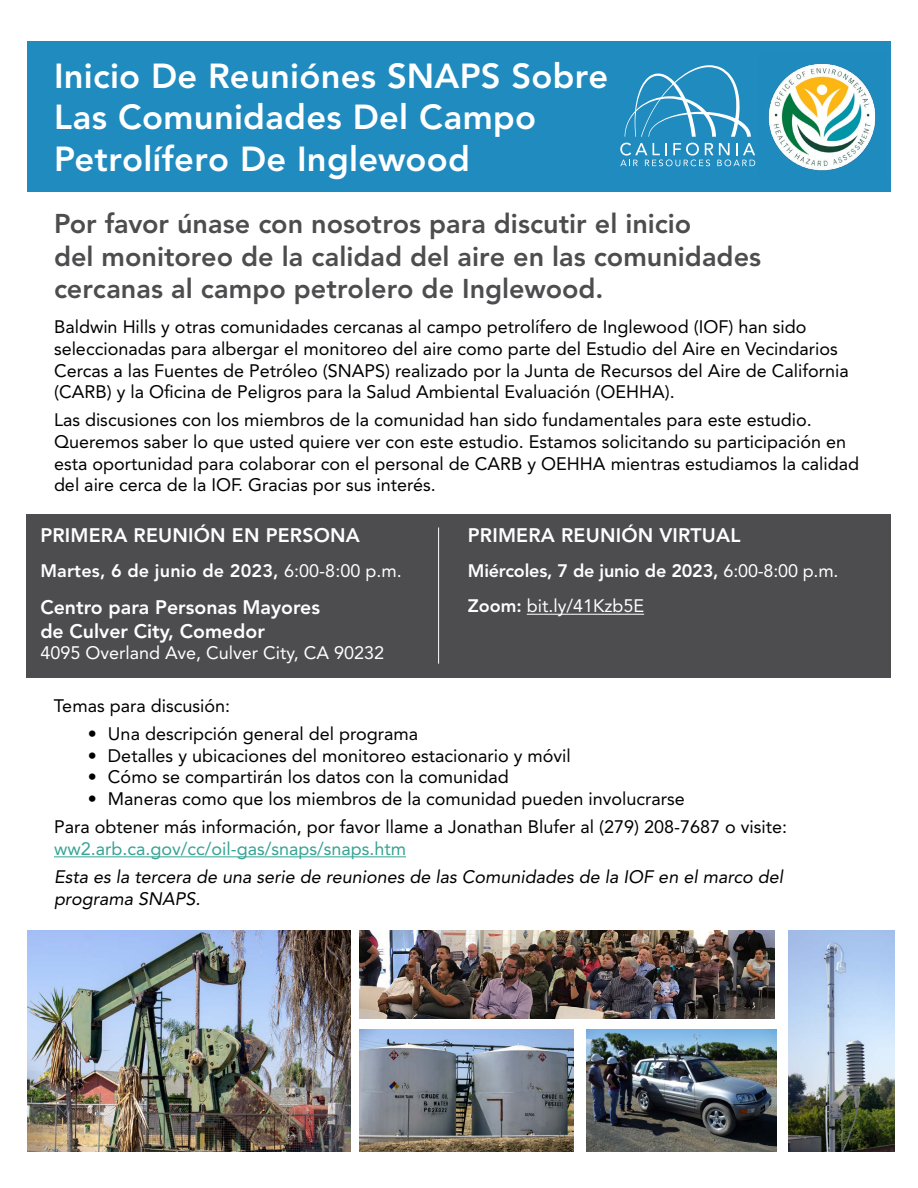
<style>
.page{position:relative;width:918px;height:1188px;background:#fff}
.page>*{position:absolute;margin:0;border:0;box-sizing:border-box;transform-origin:0 0}
.Header_1{font:800 34.5px/41.4px "Avenir LT Std";letter-spacing:.01em;color:#fff}
.Header_2{font:800 27px/32.4px "Avenir LT Std";color:#4d4d4f}
.Box_Text{font:800 19.5px/23.4px "Avenir LT Std";color:#fff}
.Header_3{font:800 19.5px "Avenir LT Std";letter-spacing:.01em;color:#fff}
.t1{font:18px/21.6px "Avenir LT Std";color:#000}
.t2{font:italic 18px/21.6px "Avenir LT Std";color:#000}
.Header_3-2{font:800 18px "Avenir LT Std";letter-spacing:-.01em;color:#fff}
.Header_3-3{font:800 18px "Avenir LT Std";letter-spacing:.01em;color:#fff}
.Box_Text_Espanol{font:18px "Avenir LT Std";color:#fff}
.Box_Text-2{font:18px "Avenir LT Std";color:#fff}
.s1{font-weight:400}
.s2{font-weight:800}
.s3{color:#36a393}
</style>
<div class="page">
<div style="left:27px;top:514px;width:864px;height:164px;background:#4d4d4f"></div>
<div style="left:27px;top:41px;width:864px;height:150px;background:#1f8bbf"></div>
<svg style="left:620px;top:143px;width:135px;height:23px"></svg>
<svg style="left:625px;top:65px;width:126px;height:72px"></svg>
<img style="left:768px;top:63px;width:108px;height:108px">
<hr style="left:54px;top:856px;width:352px;height:1px;background:#36a393">
<img style="left:28px;top:931px;width:322px;height:220px">
<img style="left:359px;top:931px;width:416px;height:87px">
<img style="left:359px;top:1029px;width:215px;height:123px">
<img style="left:586px;top:1029px;width:190px;height:123px">
<img style="left:788px;top:931px;width:107px;height:220px">
<hr style="left:527px;top:614px;width:117px;height:1px;background:#fff">
<hr style="left:438px;top:528px;width:1px;height:136px;background:#fff">
<h1 class="Header_1" style="left:54px;top:55px;width:556px">Inicio De Reuniónes SNAPS Sobre<br>Las Comunidades Del Campo<br>Petrolífero De Inglewood</h1>
<h2 class="Header_2" style="left:54px;top:208px;width:709px">Por favor únase con nosotros para discutir el inicio<br>del monitoreo de la calidad del aire en las comunidades cercanas al campo petrolero de Inglewood.</h2>
<p class="t1" style="left:54px;top:316px;width:796px">Baldwin Hills y otras comunidades cercanas al campo petrolífero de Inglewood (IOF) han sido seleccionadas para albergar el monitoreo del aire como parte del Estudio del Aire en Vecindarios Cercas a las Fuentes de Petróleo (SNAPS) realizado por la Junta de Recursos del Aire de California (CARB) y la Oficina de Peligros para la Salud Ambiental Evaluación (OEHHA).</p>
<p class="t1" style="left:54px;top:410px;width:807px">Las discusiones con los miembros de la comunidad han sido fundamentales para este estudio.<br>Queremos saber lo que usted quiere ver con este estudio. Estamos solicitando su participación en esta oportunidad para colaborar con el personal de CARB y OEHHA mientras estudiamos la calidad del aire cerca de la IOF. Gracias por sus interés.</p>
<h3 class="Header_3" style="left:40px;top:524px;width:321px">PRIMERA REUNIÓN EN PERSONA</h3>
<h3 class="Header_3-3" style="left:40px;top:560px;width:363px">Martes, 6 de junio de 2023, <span class="s1">6:00-8:00 p.m.</span></h3>
<p class="Box_Text" style="left:40px;top:596px;width:281px">Centro para Personas Mayores de Culver City, Comedor</p>
<p class="Box_Text_Espanol" style="left:40px;top:643px;width:345px">4095 Overland Ave, Culver City, CA 90232</p>
<h3 class="Header_3" style="left:468px;top:524px;width:274px">PRIMERA REUNIÓN VIRTUAL</h3>
<h3 class="Header_3-2" style="left:468px;top:560px;width:372px">Miércoles, 7 de junio de 2023, <span class="s1">6:00-8:00 p.m.</span></h3>
<p class="Box_Text-2" style="left:468px;top:596px;width:178px"><span class="s2">Zoom:</span> bit.ly/41Kzb5E</p>
<p class="t1" style="left:54px;top:695px;width:178px">Temas para discusión:</p>
<p class="t1" style="left:88px;top:723px;width:332px">• Una descripción general del programa</p>
<p class="t1" style="left:88px;top:745px;width:485px">• Detalles y ubicaciones del monitoreo estacionario y móvil</p>
<p class="t1" style="left:88px;top:767px;width:423px">• Cómo se compartirán los datos con la comunidad</p>
<p class="t1" style="left:88px;top:788px;width:599px">• Maneras como que los miembros de la comunidad pueden involucrarse</p>
<p class="t1" style="left:54px;top:817px;width:735px">Para obtener más información, por favor llame a Jonathan Blufer al (279) 208-7687 o visite: <span class="s3">ww2.arb.ca.gov/cc/oil-gas/snaps/snaps.htm</span></p>
<p class="t2" style="left:54px;top:867px;width:731px">Esta es la tercera de una serie de reuniones de las Comunidades de la IOF en el marco del programa SNAPS.</p>
</div>
